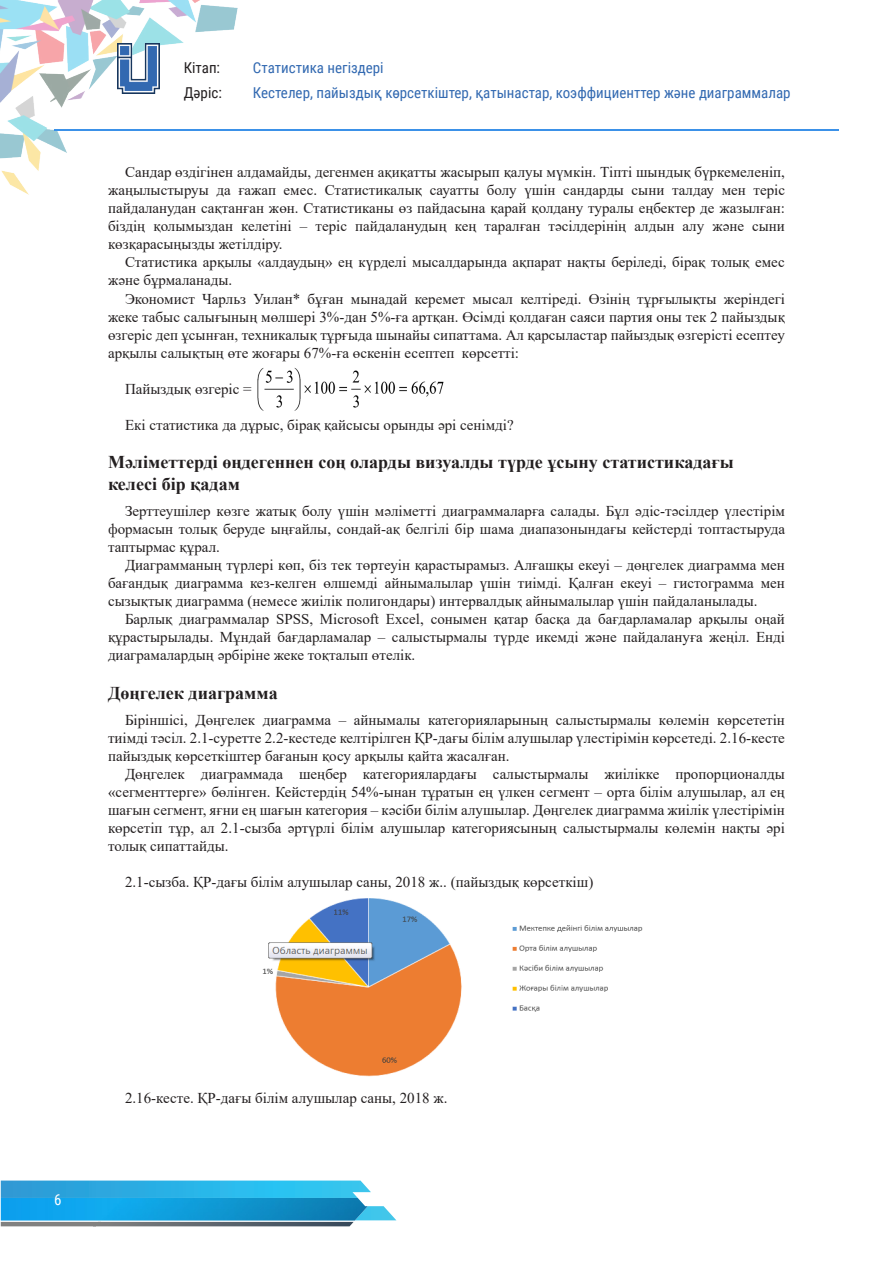
<style>
.page{position:relative;width:893px;height:1263px;background:#fff}
.page>*{position:absolute;margin:0;border:0;box-sizing:border-box;transform-origin:0 0}
.tema{font:700 18px/21.6px "Times New Roman";color:#231f20}
.t1{font:15px/18px "Times New Roman";color:#231f20;text-align:justify}
.t2{font:15px/25.5px "Roboto Condensed";color:#3269b1}
.t3{font:15px/25.5px "Roboto Condensed";color:#231f20}
.t4{font:15px "Roboto Condensed";color:#fff}
</style>
<div class="page">
<img style="left:0;top:0;width:238px;height:195px">
<hr style="left:54px;top:129px;width:785px;height:2px;background:#3b91e8">
<img style="left:118px;top:44px;width:41px;height:49px">
<svg style="left:1px;top:1180px;width:395px;height:46px;background:#5bb6d9"></svg>
<img style="left:1px;top:1198px;width:367px;height:22px">
<img style="left:257px;top:367px;width:187px;height:44px">
<img style="left:262px;top:898px;width:381px;height:179px">
<p class="t3" style="left:184px;top:54px;width:40px">Кітап:<br>Дәріс:</p>
<p class="t2" style="left:253px;top:54px;width:539px">Статистика негіздері<br>Кестелер, пайыздық көрсеткіштер, қатынастар, коэффициенттер және диаграммалар</p>
<p class="t1" style="left:108px;top:163px;width:678px;text-indent:17px">Сандар өздігінен алдамайды, дегенмен ақиқатты жасырып қалуы мүмкін. Тіпті шындық бүркемеленіп, жаңылыстыруы да ғажап емес. Статистикалық сауатты болу үшін сандарды сыни талдау мен теріс пайдаланудан сақтанған жөн. Статистиканы өз пайдасына қарай қолдану туралы еңбектер де жазылған: біздің қолымыздан келетіні – теріс пайдаланудың кең таралған тәсілдерінің алдын алу және сыни көзқарасыңызды жетілдіру.</p>
<p class="t1" style="left:108px;top:253px;width:678px;text-indent:17px">Статистика арқылы «алдаудың» ең күрделі мысалдарында ақпарат нақты беріледі, бірақ толық емес және бұрмаланады.</p>
<p class="t1" style="left:108px;top:289px;width:678px;text-indent:17px">Экономист Чарльз Уилан* бұған мынадай керемет мысал келтіреді. Өзінің тұрғылықты жеріндегі жеке табыс салығының мөлшері 3%-дан 5%-ға артқан. Өсімді қолдаған саяси партия оны тек 2 пайыздық өзгеріс деп ұсынған, техникалық тұрғыда шынайы сипаттама. Ал қарсыластар пайыздық өзгерісті есептеу арқылы салықтың өте жоғары 67%-ға өскенін есептеп көрсетті:</p>
<p class="t1" style="left:125px;top:379px;width:128px">Пайыздық өзгеріс =</p>
<p class="t1" style="left:125px;top:415px;width:390px">Екі статистика да дұрыс, бірақ қайсысы орынды әрі сенімді?</p>
<p class="tema" style="left:108px;top:451px;width:627px">Мәліметтерді өңдегеннен соң оларды визуалды түрде ұсыну статистикадағы келесі бір қадам</p>
<p class="t1" style="left:108px;top:502px;width:678px;text-indent:17px">Зерттеушілер көзге жатық болу үшін мәліметті диаграммаларға салады. Бұл әдіс-тәсілдер үлестірім формасын толық беруде ыңғайлы, сондай-ақ белгілі бір шама диапазонындағы кейстерді топтастыруда таптырмас құрал.</p>
<p class="t1" style="left:108px;top:556px;width:678px;text-indent:17px">Диаграмманың түрлері көп, біз тек төртеуін қарастырамыз. Алғашқы екеуі – дөңгелек диаграмма мен бағандық диаграмма кез-келген өлшемді айнымалылар үшін тиімді. Қалған екеуі – гистограмма мен сызықтық диаграмма (немесе жиілік полигондары) интервалдық айнымалылар үшін пайдаланылады.</p>
<p class="t1" style="left:108px;top:610px;width:678px;text-indent:17px">Барлық диаграммалар SPSS, Microsoft Excel, сонымен қатар басқа да бағдарламалар арқылы оңай құрастырылады. Мұндай бағдарламалар – салыстырмалы түрде икемді және пайдалануға жеңіл. Енді диаграмалардың әрбіріне жеке тоқталып өтелік.</p>
<p class="tema" style="left:108px;top:681px;width:171px">Дөңгелек диаграмма</p>
<p class="t1" style="left:108px;top:711px;width:678px;text-indent:17px">Біріншісі, Дөңгелек диаграмма – айнымалы категорияларының салыстырмалы көлемін көрсететін тиімді тәсіл. 2.1-суретте 2.2-кестеде келтірілген ҚР-дағы білім алушылар үлестірімін көрсетеді. 2.16-кесте пайыздық көрсеткіштер бағанын қосу арқылы қайта жасалған.</p>
<p class="t1" style="left:108px;top:765px;width:678px;text-indent:17px">Дөңгелек диаграммада шеңбер категориялардағы салыстырмалы жиілікке пропорционалды «сегменттерге» бөлінген. Кейстердің 54%-ынан тұратын ең үлкен сегмент – орта білім алушылар, ал ең шағын сегмент, яғни ең шағын категория – кәсіби білім алушылар. Дөңгелек диаграмма жиілік үлестірімін көрсетіп тұр, ал 2.1-сызба әртүрлі білім алушылар категориясының салыстырмалы көлемін нақты әрі толық сипаттайды.</p>
<p class="t1" style="left:125px;top:873px;width:470px">2.1-сызба. ҚР-дағы білім алушылар саны, 2018 ж.. (пайыздық көрсеткіш)</p>
<p class="t4" style="left:54px;top:1189px;width:9px">6</p>
<p class="t1" style="left:125px;top:1089px;width:324px">2.16-кесте. ҚР-дағы білім алушылар саны, 2018 ж.</p>
</div>
